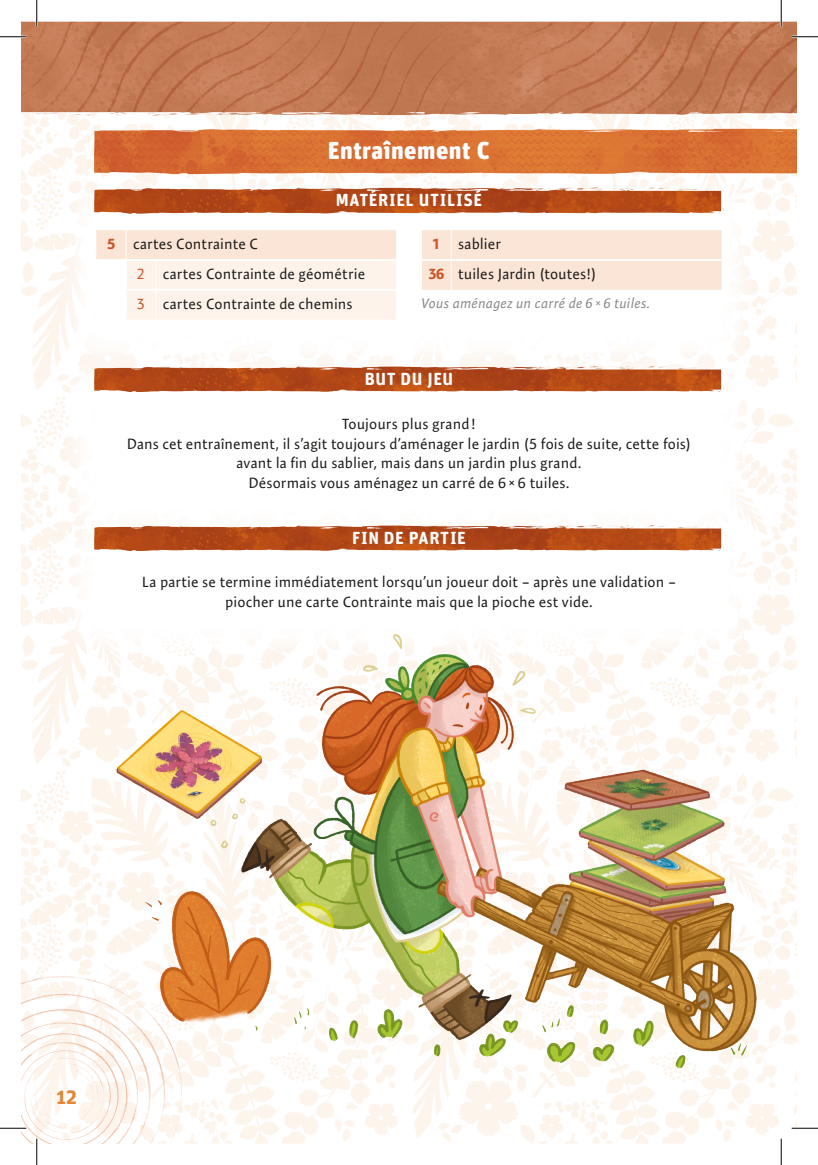
<style>
.page{position:relative;width:818px;height:1165px;background:#fff}
.page>*{position:absolute;margin:0;border:0;box-sizing:border-box;transform-origin:0 0}
.t1{font:900 24.5px "Unit Rounded Pro";letter-spacing:.02em;color:#fff}
.t2{font:700 21px "Unit Rounded Pro";color:#e38636}
.t3{font:700 17.5px "Unit Rounded Pro";letter-spacing:.035em;color:#fff}
.t4{font:14.88px/19.8px "Expo Sans Pro";letter-spacing:.005em;color:#1d1d1b;text-align:center}
.t5{font:italic 14px "Expo Sans Pro";letter-spacing:.01em;color:#878787}
.s1{font-weight:700;color:#cb5525}
.s2{color:#cb5525}
</style>
<div class="page">
<svg style="left:59px;top:352px;width:699px;height:159px"></svg>
<div style="left:96px;top:389px;width:625px;height:119px;background:#fff"></div>
<svg style="left:59px;top:511px;width:699px;height:151px"></svg>
<div style="left:96px;top:548px;width:625px;height:78px;background:#fff"></div>
<img style="left:22px;top:977px;width:80px;height:166px">
<img style="left:76px;top:191px;width:665px;height:33px">
<img style="left:76px;top:349px;width:665px;height:60px">
<img style="left:76px;top:508px;width:665px;height:60px">
<img style="left:76px;top:131px;width:720px;height:60px">
<img style="left:22px;top:22px;width:774px;height:109px">
<img style="left:102px;top:622px;width:657px;height:521px">
<svg style="left:96px;top:230px;width:625px;height:90px"></svg>
<hr style="left:396px;top:290px;width:1px;height:30px;background:#fff">
<hr style="left:422px;top:259px;width:29px;height:2px;background:#fff">
<hr style="left:451px;top:259px;width:270px;height:2px;background:#fff">
<hr style="left:96px;top:259px;width:30px;height:2px;background:#fff">
<hr style="left:126px;top:259px;width:30px;height:2px;background:#fff">
<hr style="left:156px;top:259px;width:240px;height:2px;background:#fff">
<hr style="left:96px;top:289px;width:30px;height:2px;background:#fff">
<hr style="left:126px;top:289px;width:30px;height:2px;background:#fff">
<hr style="left:156px;top:289px;width:240px;height:2px;background:#fff">
<hr style="left:0;top:36px;width:26px;height:2px;background:#fff">
<hr style="left:791px;top:36px;width:27px;height:2px;background:#fff">
<hr style="left:0;top:1127px;width:26px;height:2px;background:#fff">
<hr style="left:36px;top:0;width:2px;height:26px;background:#fff">
<hr style="left:36px;top:1139px;width:2px;height:26px;background:#fff">
<hr style="left:780px;top:0;width:2px;height:26px;background:#fff">
<svg style="left:0;top:36px;width:26px;height:1px"></svg>
<svg style="left:791px;top:36px;width:27px;height:1px"></svg>
<svg style="left:0;top:1128px;width:26px;height:1px"></svg>
<svg style="left:791px;top:1128px;width:27px;height:1px"></svg>
<svg style="left:36px;top:0;width:1px;height:26px"></svg>
<svg style="left:36px;top:1139px;width:1px;height:26px"></svg>
<svg style="left:781px;top:0;width:1px;height:26px"></svg>
<svg style="left:781px;top:1139px;width:1px;height:26px"></svg>
<h1 class="t1" style="left:328px;top:132px;width:164px">Entraînement C</h1>
<p class="t3" style="left:336px;top:188px;width:148px">MATÉRIEL UTILISÉ</p>
<p class="t4" style="left:107px;top:234px;width:152px"><span class="s1">5</span> cartes Contrainte C</p>
<p class="t4" style="left:432px;top:234px;width:70px"><span class="s1">1</span> sablier</p>
<p class="t4" style="left:137px;top:264px;width:230px"><span class="s2">2</span> cartes Contrainte de géométrie</p>
<p class="t4" style="left:428px;top:264px;width:169px"><span class="s1">36</span> tuiles Jardin (toutes!)</p>
<p class="t4" style="left:137px;top:294px;width:217px"><span class="s2">3</span> cartes Contrainte de chemins</p>
<p class="t5" style="left:421px;top:295px;width:230px">Vous aménagez un carré de 6×6 tuiles.</p>
<p class="t3" style="left:365px;top:366px;width:90px">BUT DU JEU</p>
<p class="t4" style="left:127px;top:413px;width:566px">Toujours plus grand!<br>Dans cet entraînement, il s’agit toujours d’aménager le jardin (5 fois de suite, cette fois) avant la fin du sablier, mais dans un jardin plus grand.<br>Désormais vous aménagez un carré de 6×6 tuiles.</p>
<p class="t3" style="left:352px;top:525px;width:115px">FIN DE PARTIE</p>
<p class="t4" style="left:142px;top:572px;width:536px">La partie se termine immédiatement lorsqu’un joueur doit – après une validation – piocher une carte Contrainte mais que la pioche est vide.</p>
<h2 class="t2" style="left:56px;top:1082px;width:22px">12</h2>
</div>
